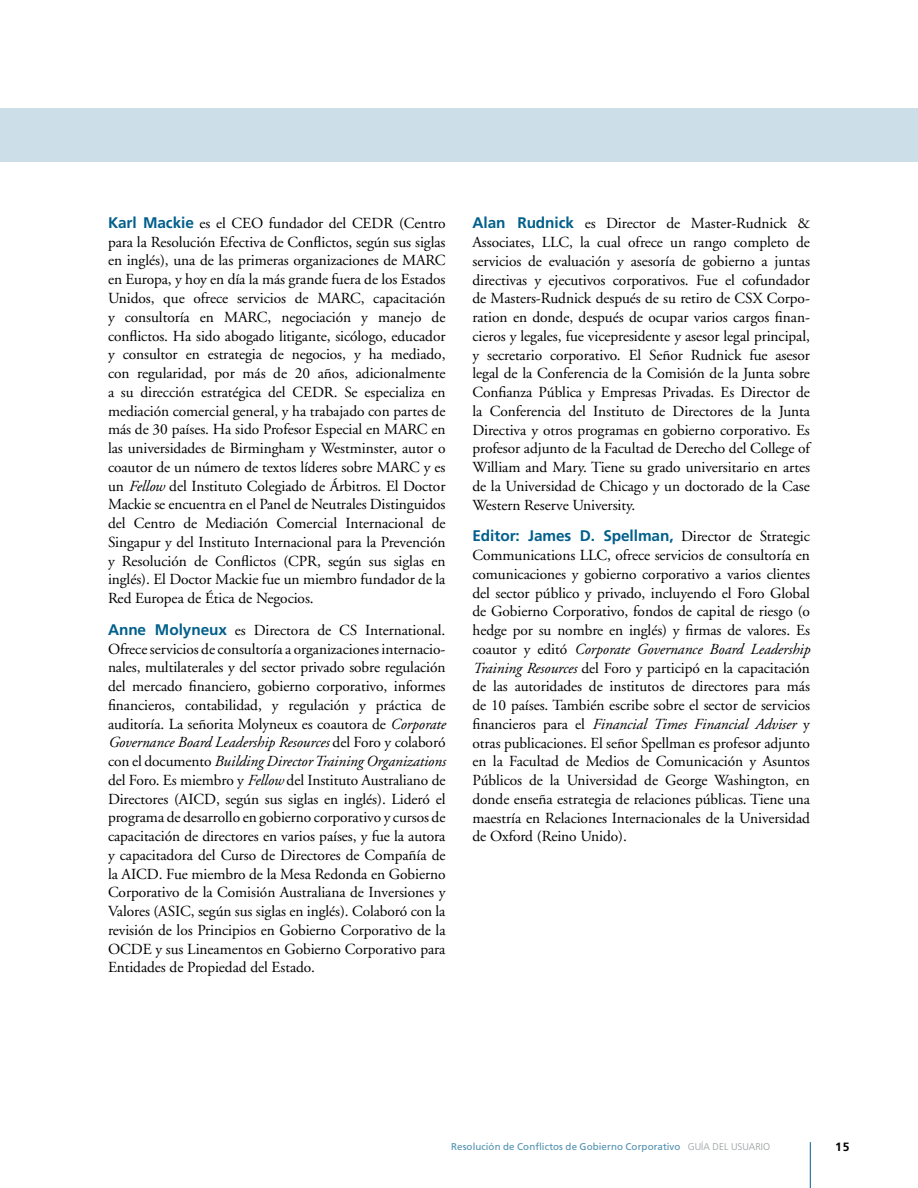
<style>
.page{position:relative;width:918px;height:1188px;background:#fff}
.page>*{position:absolute;margin:0;border:0;box-sizing:border-box;transform-origin:0 0}
.t1{font:15.3px/18.8px "Adobe Garamond";letter-spacing:-.005em;color:#000;text-align:justify}
.t2{font:700 15.3px "Frutiger";letter-spacing:-.005em;color:#005f8b}
.t3{font:700 12px "Frutiger";color:#000}
.t4{font:9.75px "Frutiger";letter-spacing:.01em;color:#4d8fae}
.s1{font-family:"Frutiger";font-weight:700;color:#005f8b}
.s2{font-style:italic}
.s3{font-family:"Adobe Garamond";font-weight:400;color:#000}
.s4{font-weight:300;color:#959c9d}
</style>
<div class="page">
<hr style="left:810px;top:1142px;width:1px;height:46px;background:#005f8b">
<div style="left:0;top:108px;width:918px;height:54px;background:#ccdfe8"></div>
<p class="t1" style="left:108px;top:214px;width:339px"><span class="s1">Karl Mackie</span> es el CEO fundador del CEDR (Centro para la Resolución Efectiva de Conflictos, según sus siglas en inglés), una de las primeras organizaciones de MARC en Europa, y hoy en día la más grande fuera de los Estados Unidos, que ofrece servicios de MARC, capacitación y consultoría en MARC, negociación y manejo de conflictos. Ha sido abogado litigante, sicólogo, educador y consultor en estrategia de negocios, y ha mediado, con regularidad, por más de 20 años, adicionalmente a su dirección estratégica del CEDR. Se especializa en mediación comercial general, y ha trabajado con partes de más de 30 países. Ha sido Profesor Especial en MARC en las universidades de Birmingham y Westminster, autor o coautor de un número de textos líderes sobre MARC y es un <span class="s2">Fellow</span> del Instituto Colegiado de Árbitros. El Doctor Mackie se encuentra en el Panel de Neutrales Distinguidos del Centro de Mediación Comercial Internacional de Singapur y del Instituto Internacional para la Prevención y Resolución de Conflictos (CPR, según sus siglas en inglés). El Doctor Mackie fue un miembro fundador de la Red Europea de Ética de Negocios.</p>
<p class="t1" style="left:108px;top:621px;width:339px"><span class="s1">Anne Molyneux</span> es Directora de CS International.<br>Ofrece servicios de consultoría a organizaciones internacio&shy;nales, multilaterales y del sector privado sobre regulación del mercado financiero, gobierno corporativo, informes financieros, contabilidad, y regulación y práctica de auditoría. La señorita Molyneux es coautora de <span class="s2">Corporate Governance Board Leadership Resources</span> del Foro y colaboró con el documento <span class="s2">Building Director Training Organizations </span>del Foro. Es miembro y <span class="s2">Fellow</span> del Instituto Australiano de Directores (AICD, según sus siglas en inglés). Lideró el programa de desarrollo en gobierno corporativo y cursos de capacitación de directores en varios países, y fue la autora y capacitadora del Curso de Directores de Compañía de la AICD. Fue miembro de la Mesa Redonda en Gobierno Corporativo de la Comisión Australiana de Inversiones y Valores (ASIC, según sus siglas en inglés). Colaboró con la revisión de los Principios en Gobierno Corporativo de la OCDE y sus Lineamentos en Gobierno Corporativo para Entidades de Propiedad del Estado.</p>
<p class="t1" style="left:472px;top:214px;width:339px"><span class="s1">Alan Rudnick</span> es Director de Master-Rudnick &amp; Associates, LLC, la cual ofrece un rango completo de servicios de evaluación y asesoría de gobierno a juntas directivas y ejecutivos corporativos. Fue el cofundador de Masters-Rudnick después de su retiro de CSX Corpo&shy;ration en donde, después de ocupar varios cargos finan&shy;cieros y legales, fue vicepresidente y asesor legal principal, y secretario corporativo. El Señor Rudnick fue asesor legal de la Conferencia de la Comisión de la Junta sobre Confianza Pública y Empresas Privadas. Es Director de la Conferencia del Instituto de Directores de la Junta Directiva y otros programas en gobierno corporativo. Es profesor adjunto de la Facultad de Derecho del College of William and Mary. Tiene su grado universitario en artes de la Universidad de Chicago y un doctorado de la Case Western Reserve University.</p>
<p class="t2" style="left:472px;top:527px;width:339px">Editor: James D. Spellman, <span class="s3">Director de Strategic</span></p>
<p class="t1" style="left:472px;top:546px;width:339px">Communications LLC, ofrece servicios de consultoría en comunicaciones y gobierno corporativo a varios clientes del sector público y privado, incluyendo el Foro Global de Gobierno Corporativo, fondos de capital de riesgo (o hedge por su nombre en inglés) y firmas de valores. Es coautor y editó <span class="s2">Corporate Governance Board Leadership Training Resources</span> del Foro y participó en la capacitación de las autoridades de institutos de directores para más de 10 países. También escribe sobre el sector de servicios financieros para el <span class="s2">Financial Times Financial Adviser</span> y otras publicaciones. El señor Spellman es profesor adjunto en la Facultad de Medios de Comunicación y Asuntos Públicos de la Universidad de George Washington, en donde enseña estrategia de relaciones públicas. Tiene una maestría en Relaciones Internacionales de la Universidad de Oxford (Reino Unido).</p>
<p class="t4" style="left:451px;top:1141px;width:320px">Resolución de Conflictos de Gobierno Corporativo <span class="s4">GUÍA DEL USUARIO</span></p>
<p class="t3" style="left:835px;top:1140px;width:16px">15</p>
</div>
